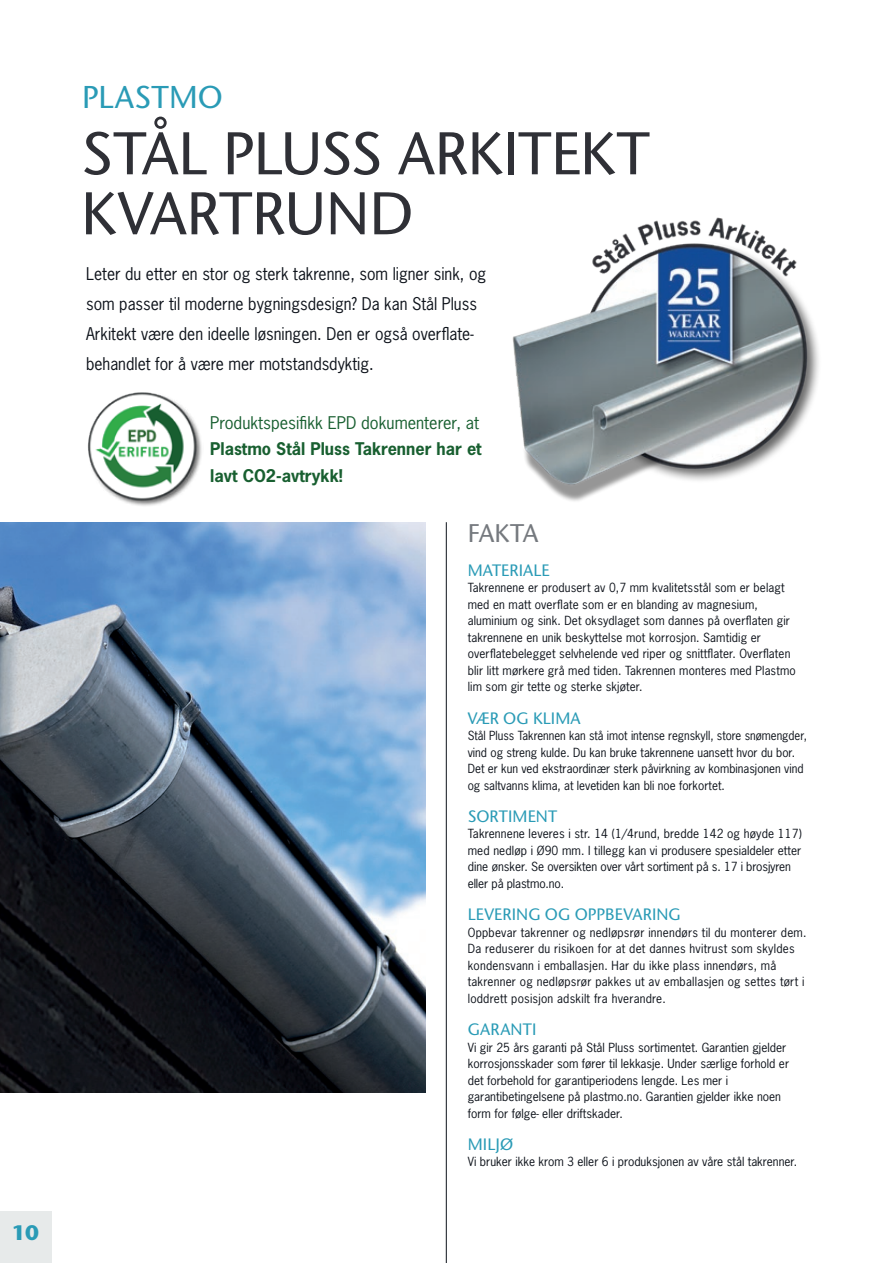
<style>
.page{position:relative;width:893px;height:1263px;background:#fff}
.page>*{position:absolute;margin:0;border:0;box-sizing:border-box;transform-origin:0 0}
.t1{font:500 60px/60px "Stone Sans ITC Std";letter-spacing:-.005em;color:#2f3036}
.t2{font:500 31.5px "Stone Sans ITC Std";letter-spacing:.005em;color:#2a9bb6}
.t3{font:500 25.5px "Stone Sans ITC Std";letter-spacing:-.02em;color:#75797e}
.t4{font:700 21px "Stone Sans ITC Std";color:#2a9bb6}
.t5{font:16.5px/30px "News Gothic Std";color:#0d121a;scale:.96 1}
.t6{font:500 16.5px "Stone Sans ITC Std";letter-spacing:.005em;color:#2a9bb6}
.t7{font:700 16.5px/26.2px "News Gothic Std";color:#185f30}
.t8{font:16.5px "News Gothic Std";color:#185f30}
.t9{font:11.85px/16.5px "News Gothic Std";color:#0d121a}
.t10{font:11.85px/16.5px "News Gothic Std";letter-spacing:.02em;color:#0d121a}
.t11{font:11.85px/16.5px "News Gothic Std";color:#0d121a;scale:.96 1}
</style>
<div class="page">
<img style="left:0;top:522px;width:425px;height:571px">
<img style="left:512px;top:217px;width:307px;height:284px">
<hr style="left:446px;top:522px;width:1px;height:741px;background:#0d121a">
<div style="left:0;top:1212px;width:51px;height:51px;background:#e7eaea"></div>
<img style="left:88px;top:392px;width:114px;height:114px">
<h3 class="t4" style="left:12px;top:1219px;width:29px">10</h3>
<h2 class="t2" style="left:82px;top:78px;width:142px">PLASTMO</h2>
<h1 class="t1" style="left:81px;top:123px;width:570px">STÅL PLUSS ARKITEKT<br>KVARTRUND</h1>
<h3 class="t5" style="left:86px;top:258px;width:418px">Leter du etter en stor og sterk takrenne, som ligner sink, og som passer til moderne bygningsdesign? Da kan Stål Pluss Arkitekt være den ideelle løsningen. Den er også overflate&shy;behandlet for å være mer motstandsdyktig.</h3>
<h3 class="t8" style="left:210px;top:412px;width:270px">Produktspesifikk EPD dokumenterer, at</h3>
<h3 class="t7" style="left:210px;top:436px;width:273px">Plastmo Stål Pluss Takrenner har et lavt CO2-avtrykk!</h3>
<h3 class="t3" style="left:468px;top:518px;width:72px">FAKTA</h3>
<h3 class="t6" style="left:468px;top:560px;width:84px">MATERIALE</h3>
<p class="t9" style="left:468px;top:580px;width:329px">Takrennene er produsert av 0,7 mm kvalitetsstål som er belagt med en matt overflate som er en blanding av magnesium, aluminium og sink. Det oksydlaget som dannes på overflaten gir takrennene en unik beskyttelse mot korrosjon. Samtidig er overflatebelegget selvhelende ved riper og snittflater. Overflaten blir litt mørkere grå med tiden. Takrennen monteres med Plastmo lim som gir tette og sterke skjøter.</p>
<h3 class="t6" style="left:468px;top:708px;width:114px">VÆR OG KLIMA</h3>
<p class="t11" style="left:468px;top:727px;width:355px">Stål Pluss Takrennen kan stå imot intense regnskyll, store snømengder, vind og streng kulde. Du kan bruke takrennene uansett hvor du bor.<br>Det er kun ved ekstraordinær sterk påvirkning av kombinasjonen vind og saltvanns klima, at levetiden kan bli noe forkortet.</p>
<h3 class="t6" style="left:468px;top:806px;width:91px">SORTIMENT</h3>
<p class="t9" style="left:468px;top:826px;width:335px">Takrennene leveres i str. 14 (1/4rund, bredde 142 og høyde 117) med nedløp i Ø90 mm. I tillegg kan vi produsere spesialdeler etter dine ønsker. Se oversikten over vårt sortiment på s. 17 i brosjyren eller på plastmo.no.</p>
<h3 class="t6" style="left:468px;top:904px;width:215px">LEVERING OG OPPBEVARING</h3>
<p class="t10" style="left:468px;top:924px;width:340px">Oppbevar takrenner og nedløpsrør innendørs til du monterer dem.<br>Da reduserer du risikoen for at det dannes hvitrust som skyldes kondensvann i emballasjen. Har du ikke plass innendørs, må takrenner og nedløpsrør pakkes ut av emballasjen og settes tørt i loddrett posisjon adskilt fra hverandre.</p>
<h3 class="t6" style="left:468px;top:1019px;width:70px">GARANTI</h3>
<p class="t9" style="left:468px;top:1039px;width:323px">Vi gir 25 års garanti på Stål Pluss sortimentet. Garantien gjelder korrosjonsskader som fører til lekkasje. Under særlige forhold er det forbehold for garantiperiodens lengde. Les mer i garantibetingelsene på plastmo.no. Garantien gjelder ikke noen form for følge- eller driftskader.</p>
<h3 class="t6" style="left:468px;top:1134px;width:47px">MILJØ</h3>
<p class="t9" style="left:468px;top:1153px;width:331px">Vi bruker ikke krom 3 eller 6 i produksjonen av våre stål takrenner.</p>
</div>
